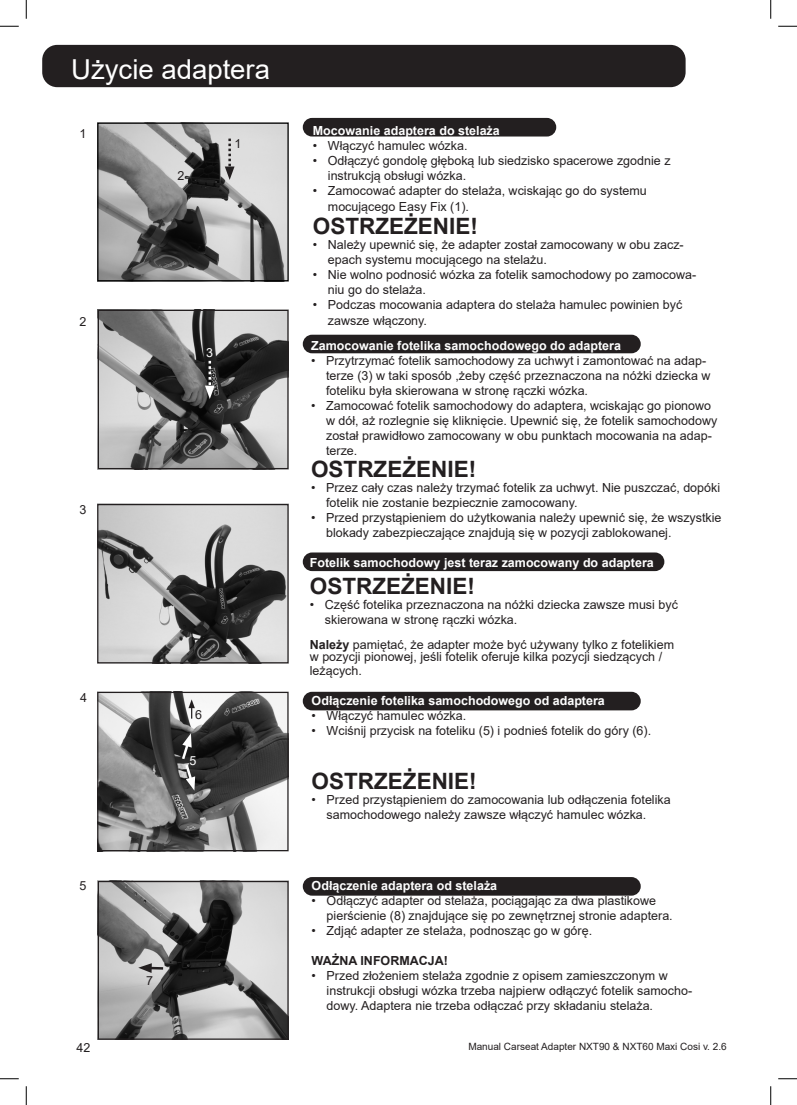
<style>
.page{position:relative;width:797px;height:1105px;background:#fff}
.page>*{position:absolute;margin:0;border:0;box-sizing:border-box;transform-origin:0 0}
.Headline_Left{font:27.5px "Arial";color:#fff}
.Safety_body_text{font:700 22.5px "Arial";color:#231f20}
.Varning{font:700 22.5px "Arial";color:#231f20}
.Body_Text_with_HD{font:12.5px/15px "Arial";color:#231f20}
.Body_Text_with_HD-2{font:700 12.5px "Arial";color:#fff}
.Body_Text_with_HD-3{font:700 12.5px "Arial";color:#231f20}
.t1{font:12.5px "Arial";color:#fff}
.t2{font:10px "Arial";color:#231f20}
.s1{color:#231f20}
.s2{font-weight:700}
</style>
<div class="page">
<img style="left:99px;top:125px;width:188px;height:154px">
<div style="left:97px;top:123px;width:192px;height:158px;border:1px solid #000"></div>
<img style="left:100px;top:312px;width:186px;height:155px">
<div style="left:98px;top:310px;width:190px;height:159px;border:1px solid #231f20"></div>
<img style="left:99px;top:506px;width:188px;height:155px">
<div style="left:97px;top:504px;width:192px;height:159px;border:1px solid #231f20"></div>
<svg style="left:225px;top:139px;width:9px;height:41px"></svg>
<svg style="left:205px;top:361px;width:10px;height:38px"></svg>
<img style="left:99px;top:694px;width:187px;height:155px">
<div style="left:97px;top:692px;width:191px;height:159px;border:1px solid #231f20"></div>
<img style="left:100px;top:883px;width:187px;height:155px">
<div style="left:98px;top:881px;width:191px;height:159px;border:1px solid #231f20"></div>
<svg style="left:138px;top:963px;width:28px;height:10px"></svg>
<svg style="left:188px;top:699px;width:7px;height:20px"></svg>
<svg style="left:180px;top:733px;width:15px;height:58px"></svg>
<div style="left:303px;top:692px;width:337px;height:18px;background:#231f20;border-radius:9px"></div>
<div style="left:42px;top:45px;width:643px;height:42px;background:#231f20;border-radius:15px"></div>
<div style="left:303px;top:552px;width:361px;height:19px;background:#231f20;border-radius:9px"></div>
<div style="left:303px;top:335px;width:337px;height:18px;background:#231f20;border-radius:9px"></div>
<div style="left:303px;top:118px;width:253px;height:19px;background:#231f20;border-radius:9px"></div>
<div style="left:303px;top:877px;width:337px;height:19px;background:#231f20;border-radius:9px"></div>
<svg style="left:0;top:25px;width:19px;height:2px"></svg>
<svg style="left:778px;top:25px;width:19px;height:2px"></svg>
<svg style="left:0;top:1078px;width:19px;height:1px"></svg>
<svg style="left:778px;top:1078px;width:19px;height:1px"></svg>
<svg style="left:25px;top:0;width:2px;height:19px"></svg>
<svg style="left:25px;top:1086px;width:2px;height:19px"></svg>
<svg style="left:770px;top:0;width:1px;height:19px"></svg>
<svg style="left:770px;top:1086px;width:1px;height:19px"></svg>
<p class="Headline_Left" style="left:71px;top:50px;width:200px">Użycie adaptera</p>
<p class="Body_Text_with_HD" style="left:79px;top:126px;width:8px">1</p>
<p class="Body_Text_with_HD" style="left:79px;top:314px;width:8px">2</p>
<p class="Body_Text_with_HD" style="left:80px;top:502px;width:8px">3</p>
<p class="Body_Text_with_HD" style="left:178px;top:168px;width:8px">2</p>
<p class="Body_Text_with_HD" style="left:234px;top:136px;width:8px">1</p>
<p class="t1" style="left:206px;top:344px;width:8px">3</p>
<p class="Body_Text_with_HD" style="left:80px;top:690px;width:8px">4</p>
<p class="Body_Text_with_HD" style="left:80px;top:878px;width:8px">5</p>
<p class="Body_Text_with_HD" style="left:195px;top:707px;width:8px">6</p>
<p class="t1" style="left:189px;top:752px;width:8px">5</p>
<p class="Body_Text_with_HD" style="left:146px;top:973px;width:8px">7</p>
<p class="Body_Text_with_HD-2" style="left:313px;top:122px;width:188px">Mocowanie adaptera do stelaża</p>
<p class="Body_Text_with_HD" style="left:313px;top:138px;width:156px">• Włączyć hamulec wózka.</p>
<p class="Body_Text_with_HD" style="left:328px;top:153px;width:344px;text-indent:-15px">• Odłączyć gondolę głęboką lub siedzisko spacerowe zgodnie z instrukcją obsługi wózka.</p>
<p class="Body_Text_with_HD" style="left:328px;top:183px;width:320px;line-height:16.2px;text-indent:-15px">• Zamocować adapter do stelaża, wciskając go do systemu mocującego Easy Fix (1).</p>
<p class="Safety_body_text" style="left:313px;top:210px;width:167px">OSTRZEŻENIE!</p>
<p class="Body_Text_with_HD" style="left:328px;top:237px;width:357px;text-indent:-15px">• Należy upewnić się, że adapter został zamocowany w obu zacz&shy;epach systemu mocującego na stelażu.</p>
<p class="Body_Text_with_HD" style="left:328px;top:267px;width:370px;text-indent:-15px">• Nie wolno podnosić wózka za fotelik samochodowy po zamocowa&shy;niu go do stelaża.</p>
<p class="Body_Text_with_HD" style="left:328px;top:296px;width:356px;line-height:16.2px;text-indent:-15px">• Podczas mocowania adaptera do stelaża hamulec powinien być zawsze włączony.</p>
<p class="Body_Text_with_HD-2" style="left:311px;top:336px;width:311px">Zamocowanie fotelika samochodowego do adaptera</p>
<p class="Body_Text_with_HD" style="left:326px;top:353px;width:386px;text-indent:-15px">• Przytrzymać fotelik samochodowy za uchwyt i zamontować na adap&shy;terze (3) w taki sposób ,żeby część przeznaczona na nóżki dziecka w foteliku była skierowana w stronę rączki wózka.</p>
<p class="Body_Text_with_HD" style="left:326px;top:398px;width:393px;text-indent:-15px">• Zamocować fotelik samochodowy do adaptera, wciskając go pionowo w dół, aż rozlegnie się kliknięcie. Upewnić się, że fotelik samochodowy został prawidłowo zamocowany w obu punktach mocowania na adap&shy;terze.</p>
<p class="Safety_body_text" style="left:311px;top:453px;width:167px">OSTRZEŻENIE!</p>
<p class="Body_Text_with_HD" style="left:326px;top:480px;width:395px;text-indent:-15px">• Przez cały czas należy trzymać fotelik za uchwyt. Nie puszczać, dopóki fotelik nie zostanie bezpiecznie zamocowany.</p>
<p class="Body_Text_with_HD" style="left:326px;top:510px;width:397px;text-indent:-15px">• Przed przystąpieniem do użytkowania należy upewnić się, że wszystkie blokady zabezpieczające znajdują się w pozycji zablokowanej.</p>
<p class="Body_Text_with_HD-2" style="left:310px;top:554px;width:349px">Fotelik samochodowy jest teraz zamocowany do adaptera<span class="s1">.</span></p>
<p class="Safety_body_text" style="left:310px;top:570px;width:167px">OSTRZEŻENIE!</p>
<p class="Body_Text_with_HD" style="left:325px;top:597px;width:354px;text-indent:-15px">• Część fotelika przeznaczona na nóżki dziecka zawsze musi być skierowana w stronę rączki wózka.</p>
<p class="Body_Text_with_HD" style="left:310px;top:638px;width:366px;line-height:13px"><span class="s2">Należy</span> pamiętać, że adapter może być używany tylko z fotelikiem w pozycji pionowej, jeśli fotelik oferuje kilka pozycji siedzących / leżących.</p>
<p class="Body_Text_with_HD-2" style="left:311px;top:692px;width:295px">Odłączenie fotelika samochodowego od adaptera</p>
<p class="Body_Text_with_HD" style="left:311px;top:708px;width:156px">• Włączyć hamulec wózka.</p>
<p class="Body_Text_with_HD" style="left:311px;top:723px;width:341px">• Wciśnij przycisk na foteliku (5) i podnieś fotelik do góry (6).</p>
<p class="Varning" style="left:311px;top:765px;width:167px">OSTRZEŻENIE!</p>
<p class="Body_Text_with_HD" style="left:326px;top:792px;width:345px;text-indent:-15px">• Przed przystąpieniem do zamocowania lub odłączenia fotelika samochodowego należy zawsze włączyć hamulec wózka.</p>
<p class="Body_Text_with_HD-2" style="left:311px;top:877px;width:187px">Odłączenie adaptera od stelaża</p>
<p class="Body_Text_with_HD" style="left:326px;top:893px;width:347px;text-indent:-15px">• Odłączyć adapter od stelaża, pociągając za dwa plastikowe pierścienie (8) znajdujące się po zewnętrznej stronie adaptera.</p>
<p class="Body_Text_with_HD" style="left:311px;top:923px;width:282px">• Zdjąć adapter ze stelaża, podnosząc go w górę.</p>
<p class="Body_Text_with_HD-3" style="left:311px;top:952px;width:138px">WAŻNA INFORMACJA!</p>
<p class="Body_Text_with_HD" style="left:326px;top:968px;width:367px;text-indent:-15px">• Przed złożeniem stelaża zgodnie z opisem zamieszczonym w instrukcji obsługi wózka trzeba najpierw odłączyć fotelik samocho&shy;dowy. Adaptera nie trzeba odłączać przy składaniu stelaża.</p>
<p class="Body_Text_with_HD" style="left:77px;top:1040px;width:15px">42</p>
<p class="t2" style="left:468px;top:1039px;width:260px">Manual Carseat Adapter NXT90 &amp; NXT60 Maxi Cosi v. 2.6</p>
</div>
